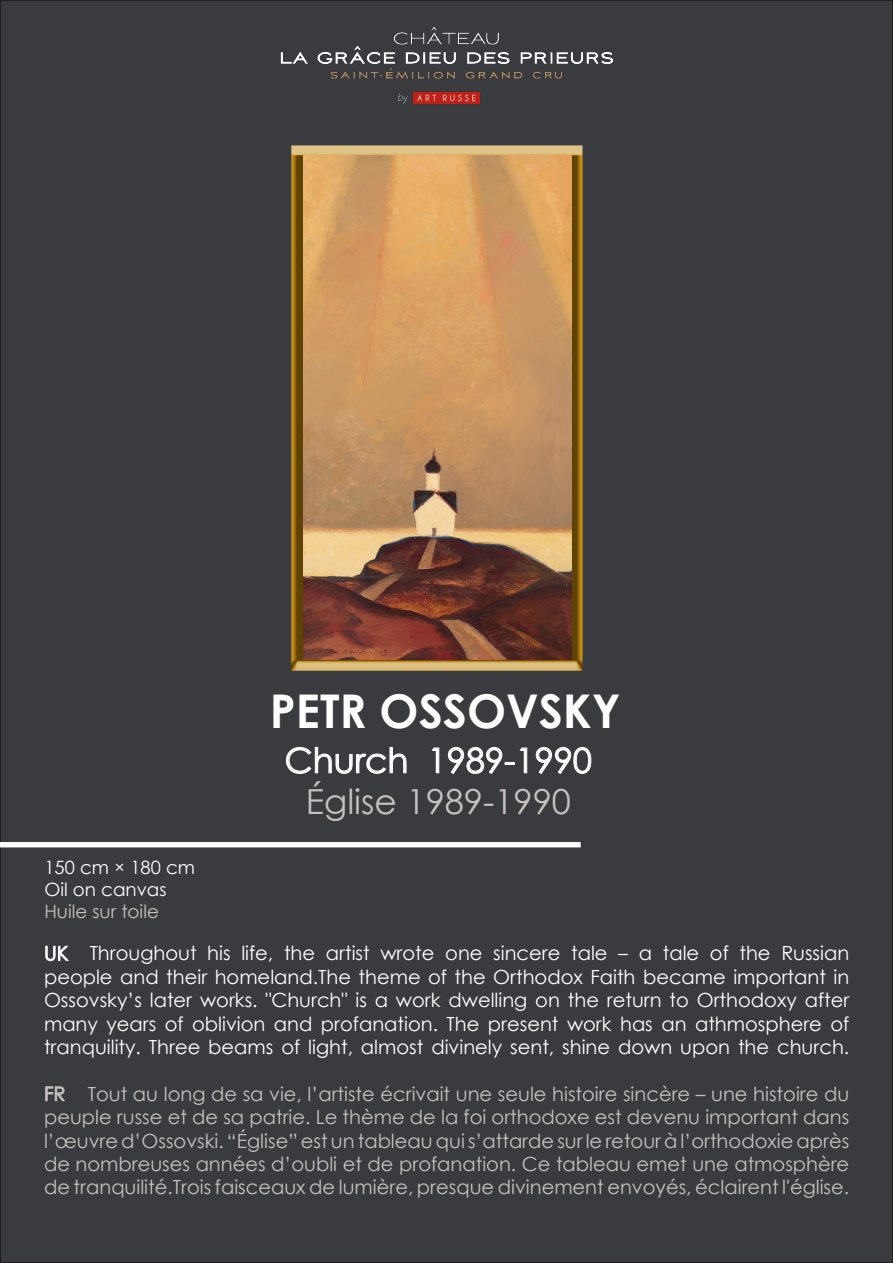
<style>
.page{position:relative;width:893px;height:1263px;background:#fff}
.page>*{position:absolute;margin:0;border:0;box-sizing:border-box;transform-origin:0 0}
.t1{font:700 46.5px "Century Gothic";color:#fff}
.t2{font:34.5px "Century Gothic";color:#fff}
.t3{font:34.5px "Century Gothic";color:#c7c2c0}
.t4{font:19.5px/23.4px "Century Gothic";color:#c7c2c0;text-align:justify}
.t5{font:19.5px/23.4px "Century Gothic";color:#fff;text-align:justify}
.t6{font:18.3px "Century Gothic";color:#fff}
.t7{font:18.3px "Century Gothic";color:#c7c2c0}
</style>
<div class="page">
<div style="left:1px;top:1px;width:891px;height:1261px;background:#393b3e"></div>
<div style="left:0;top:842px;width:581px;height:5px;background:#fff"></div>
<svg style="left:286px;top:747px;width:121px;height:27px"></svg>
<svg style="left:432px;top:747px;width:8px;height:26px"></svg>
<svg style="left:448px;top:747px;width:66px;height:27px"></svg>
<svg style="left:520px;top:747px;width:7px;height:26px"></svg>
<svg style="left:536px;top:747px;width:56px;height:27px"></svg>
<svg style="left:45px;top:946px;width:24px;height:15px"></svg>
<svg style="left:45px;top:1086px;width:20px;height:15px"></svg>
<img style="left:393px;top:28px;width:106px;height:15px">
<img style="left:892px;top:54px;width:1px;height:572px">
<img style="left:280px;top:43px;width:333px;height:628px">
<img style="left:303px;top:156px;width:268px;height:503px">
<p class="t6" style="left:44px;top:855px;width:152px">150 cm × 180 cm</p>
<p class="t6" style="left:44px;top:877px;width:124px">Oil on canvas</p>
<p class="t7" style="left:44px;top:899px;width:116px">Huile sur toile</p>
<p class="t1" style="left:270px;top:675px;width:352px">PETR OSSOVSKY</p>
<p class="t2" style="left:285px;top:736px;width:309px">Church 1989-1990</p>
<p class="t3" style="left:306px;top:778px;width:267px">Église 1989-1990</p>
<p class="t5" style="left:44px;top:941px;width:807px">UK Throughout his life, the artist wrote one sincere tale – a tale of the Russian people and their homeland.The theme of the Orthodox Faith became important in Ossovsky’s later works. "Church" is a work dwelling on the return to Orthodoxy after many years of oblivion and profanation. The present work has an athmosphere of tranquility. Three beams of light, almost divinely sent, shine down upon the church.</p>
<p class="t4" style="left:44px;top:1082px;width:807px">FR Tout au long de sa vie, l’artiste écrivait une seule histoire sincère – une histoire du peuple russe et de sa patrie. Le thème de la foi orthodoxe est devenu important dans l’œuvre d’Ossovski. “Église” est un tableau qui s’attarde sur le retour à l’orthodoxie après de nombreuses années d’oubli et de profanation. Ce tableau emet une atmosphère de tranquilité.Trois faisceaux de lumière, presque divinement envoyés, éclairent l'église.</p>
</div>
